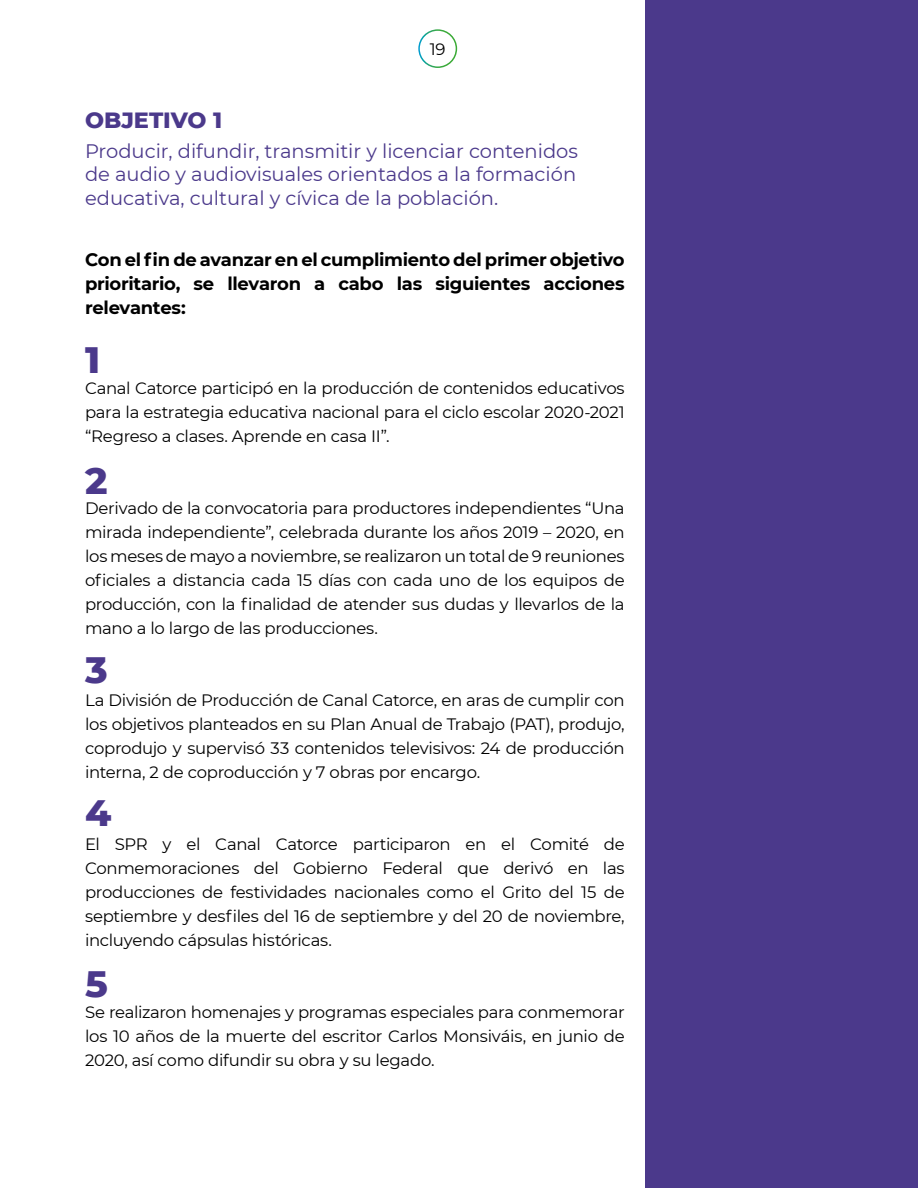
<style>
.page{position:relative;width:918px;height:1188px;background:#fff}
.page>*{position:absolute;margin:0;border:0;box-sizing:border-box;transform-origin:0 0}
.t1{font:800 37.5px "Montserrat";color:#4b398b}
.t2{font:800 22.5px "Montserrat";color:#4b398b}
.t3{font:19.5px/23.4px "Montserrat";color:#4b398b;text-align:justify}
.t4{font:700 18px/24px "Montserrat";letter-spacing:-.015em;color:#000;text-align:justify}
.t5{font:16.5px/24px "Montserrat";letter-spacing:-.015em;color:#000;text-align:justify}
</style>
<div class="page">
<div style="left:646px;top:0;width:272px;height:1188px;background:#4b398b"></div>
<div style="left:418px;top:29px;width:39px;height:39px;border:2px solid #fff;border-radius:50%"></div>
<p class="t5" style="left:430px;top:37px;width:17px">19</p>
<h2 class="t2" style="left:85px;top:106px;width:139px">OBJETIVO 1</h2>
<p class="t3" style="left:85px;top:139px;width:495px">Producir, difundir, transmitir y licenciar contenidos de audio y audiovisuales orientados a la formación educativa, cultural y cívica de la población.</p>
<p class="t4" style="left:85px;top:247px;width:541px">Con el fin de avanzar en el cumplimiento del primer objetivo prioritario, se llevaron a cabo las siguientes acciones relevantes:</p>
<h1 class="t1" style="left:85px;top:337px;width:17px">1</h1>
<p class="t5" style="left:85px;top:376px;width:541px">Canal Catorce participó en la producción de contenidos educativos para la estrategia educativa nacional para el ciclo escolar 2020-2021 “Regreso a clases. Aprende en casa II”.</p>
<h1 class="t1" style="left:85px;top:458px;width:24px">2</h1>
<p class="t5" style="left:85px;top:496px;width:541px">Derivado de la convocatoria para productores independientes “Una mirada independiente”, celebrada durante los años 2019 – 2020, en los meses de mayo a noviembre, se realizaron un total de 9 reuniones oficiales a distancia cada 15 días con cada uno de los equipos de producción, con la finalidad de atender sus dudas y llevarlos de la mano a lo largo de las producciones.</p>
<h1 class="t1" style="left:85px;top:647px;width:24px">3</h1>
<p class="t5" style="left:85px;top:688px;width:541px">La División de Producción de Canal Catorce, en aras de cumplir con los objetivos planteados en su Plan Anual de Trabajo (PAT), produjo, coprodujo y supervisó 33 contenidos televisivos: 24 de producción interna, 2 de coproducción y 7 obras por encargo.</p>
<h1 class="t1" style="left:85px;top:790px;width:28px">4</h1>
<p class="t5" style="left:85px;top:832px;width:541px">El SPR y el Canal Catorce participaron en el Comité de Conmemoraciones del Gobierno Federal que derivó en las producciones de festividades nacionales como el Grito del 15 de septiembre y desfiles del 16 de septiembre y del 20 de noviembre, incluyendo cápsulas históricas.</p>
<h1 class="t1" style="left:85px;top:961px;width:24px">5</h1>
<p class="t5" style="left:85px;top:1000px;width:541px">Se realizaron homenajes y programas especiales para conmemorar los 10 años de la muerte del escritor Carlos Monsiváis, en junio de 2020, así como difundir su obra y su legado.</p>
</div>
